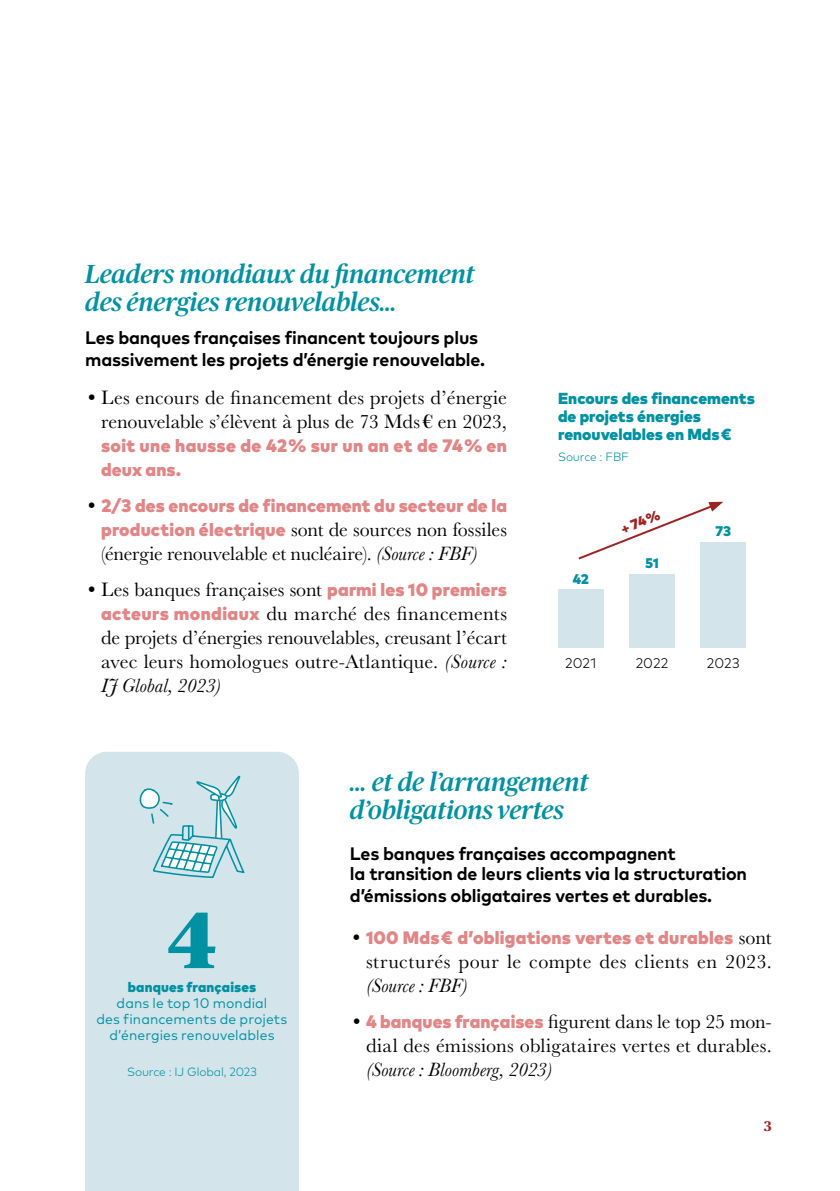
<style>
.page{position:relative;width:840px;height:1191px;background:#fff}
.page>*{position:absolute;margin:0;border:0;box-sizing:border-box;transform-origin:0 0}
.t1{font:900 80px "Publico";color:#0091a2}
.t2{font:italic 500 26px/28px "Publico";color:#0091a2}
.t3{font:20px/24px "Baskerville URW";letter-spacing:.005em;color:#000;text-align:right}
.t4{font:italic 20px "Baskerville";color:#000}
.t5{font:20px "Baskerville URW";letter-spacing:.025em;color:#000}
.t6{font:700 18px/22px "Mark Pro";letter-spacing:-.01em;color:#000}
.t7{font:900 18px/24px "Mark Pro";letter-spacing:.01em;color:#e28586}
.t8{font:900 16px/18px "Mark Pro";color:#0091a2}
.t9{font:14px/16px "Mark Pro";letter-spacing:.005em;color:#0091a2;text-align:center}
.t10{font:900 14px "Mark Pro";letter-spacing:.01em;color:#0091a2}
.t11{font:300 14px "Mark Pro";color:#000}
.t12{font:900 14px "Mark Pro";color:#9e2321}
.t13{font:700 14px "Publico Text";color:#9e2321}
.t14{font:300 12px "Mark Pro";letter-spacing:-.01em;color:#0091a2}
.s1{font-family:"Baskerville URW";font-weight:400;font-size:20px;color:#000}
.s2{font-family:"Mark Pro";font-weight:900;font-size:18px;color:#e28586}
.s3{font-family:"Baskerville";font-style:italic}
</style>
<div class="page">
<div style="left:85px;top:751px;width:214px;height:440px;background:#d3e4eb"></div>
<svg style="left:138px;top:751px;width:107px;height:128px;background:#bedde4"></svg>
<div style="left:557px;top:589px;width:46px;height:58px;background:#d3e4eb"></div>
<div style="left:629px;top:574px;width:45px;height:73px;background:#d3e4eb"></div>
<div style="left:700px;top:542px;width:45px;height:105px;background:#d3e4eb"></div>
<svg style="left:578px;top:502px;width:145px;height:58px"></svg>
<h2 class="t2" style="left:85px;top:260px;width:391px">Leaders mondiaux du financement des énergies renouvelables…</h2>
<p class="t6" style="left:85px;top:325px;width:401px">Les banques françaises financent toujours plus massivement les projets d’énergie renouvelable.</p>
<p class="t3" style="left:85px;top:384px;width:423px">•Les encours de financement des projets d’énergie renouvelable s’élèvent à plus de 73 Mds€ en 2023,</p>
<p class="t7" style="left:101px;top:432px;width:407px">soit une hausse de 42 % sur un an et de 74 % en deux ans.</p>
<p class="t7" style="left:85px;top:492px;width:423px"><span class="s1">•</span>2/3 des encours de financement du secteur de la</p>
<p class="t3" style="left:101px;top:516px;width:407px;text-align:left"><span class="s2">production électrique</span> sont de sources non fossiles (énergie renouvelable et nucléaire). <span class="s3">(Source : FBF)</span></p>
<p class="t3" style="left:101px;top:576px;width:407px;text-align:justify;text-indent:-16px">•Les banques françaises sont <span class="s2">parmi les 10 premiers acteurs mondiaux</span> du marché des financements de projets d’énergies renouvelables, creusant l’écart avec leurs homologues outre-Atlantique. <span class="s3">(Source :</span></p>
<p class="t4" style="left:101px;top:672px;width:121px">IJ Global, 2023)</p>
<p class="t8" style="left:557px;top:387px;width:198px">Encours des financements de projets énergies renouvelables en Mds €</p>
<p class="t14" style="left:557px;top:448px;width:72px">Source : FBF</p>
<p class="t10" style="left:572px;top:568px;width:18px">42</p>
<p class="t12" style="left:617px;top:519px;width:42px;rotate:-22deg">+ 74 %</p>
<p class="t10" style="left:645px;top:552px;width:15px">51</p>
<p class="t11" style="left:565px;top:652px;width:33px">2021</p>
<p class="t11" style="left:635px;top:652px;width:34px">2022</p>
<p class="t10" style="left:715px;top:520px;width:17px">73</p>
<p class="t11" style="left:706px;top:652px;width:34px">2023</p>
<h1 class="t1" style="left:167px;top:895px;width:50px">4</h1>
<p class="t9" style="left:96px;top:993px;width:192px">dans le top 10 mondial<br>des financements de projets d’énergies renouvelables</p>
<p class="t14" style="left:127px;top:1062px;width:131px">Source : IJ Global, 2023</p>
<p class="t10" style="left:128px;top:976px;width:130px">banques françaises</p>
<h2 class="t2" style="left:350px;top:768px;width:240px">… et de l’arrangement d’obligations vertes</h2>
<p class="t6" style="left:350px;top:842px;width:398px;line-height:20px">Les banques françaises accompagnent<br>la transition de leurs clients via la structuration</p>
<p class="t6" style="left:350px;top:883px;width:363px">d’émissions obligataires vertes et durables.</p>
<p class="t7" style="left:350px;top:924px;width:423px"><span class="s1">•</span>100 Mds € d’obligations vertes et durables <span class="s1">sont</span></p>
<p class="t5" style="left:366px;top:947px;width:407px">structurés pour le compte des clients en 2023.</p>
<p class="t4" style="left:366px;top:972px;width:103px">(Source : FBF)</p>
<p class="t3" style="left:350px;top:1008px;width:423px">•<span class="s2">4 banques françaises</span> figurent dans le top 25 mon&shy;dial des émissions obligataires vertes et durables.</p>
<p class="t4" style="left:366px;top:1056px;width:188px">(Source : Bloomberg, 2023)</p>
<p class="t13" style="left:763px;top:1118px;width:10px">3</p>
</div>
